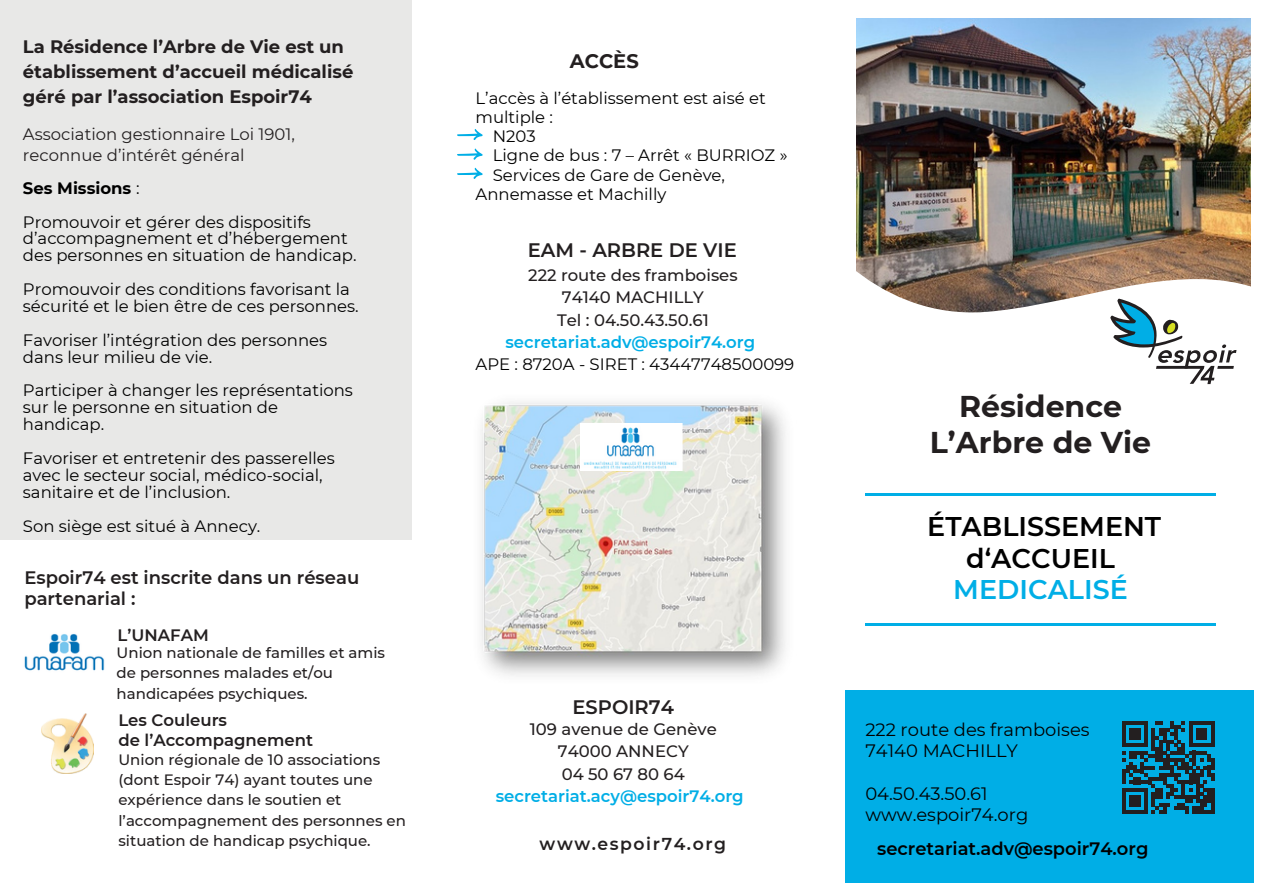
<style>
.page{position:relative;width:1263px;height:894px;background:#fff}
.page>*{position:absolute;margin:0;border:0;box-sizing:border-box;transform-origin:0 0}
.t1{font:700 30px "Montserrat";color:#231f20}
.t2{font:600 27px "Montserrat";color:#000}
.t3{font:600 27px "Montserrat";color:#00aee6}
.t4{font:600 19.5px "Montserrat";color:#231f20}
.t5{font:700 19.5px "Montserrat";color:#231f20}
.t6{font:700 18px/24.8px "Montserrat";color:#231f20}
.t7{font:600 18px/21.3px "Montserrat";color:#231f20}
.t8{font:17.85px "Montserrat";color:#000}
.t9{font:600 17.85px "Montserrat";color:#000}
.t10{font:600 17.25px "Montserrat";letter-spacing:.09em;color:#231f20}
.t11{font:16.5px/16.8px "Montserrat";color:#000}
.t12{font:500 16.5px "Montserrat";color:#231f20}
.t13{font:600 16.5px "Montserrat";color:#00aee6}
.t14{font:16.5px/20.2px "Montserrat";color:#231f20}
.t15{font:600 16.5px "Montserrat";color:#231f20}
.t16{font:700 16.5px "Montserrat";color:#000}
.t17{font:500 15px/20.2px "Montserrat";color:#231f20}
.s1{font-weight:400}
</style>
<div class="page">
<img style="left:857px;top:19px;width:393px;height:245px">
<img style="left:42px;top:713px;width:51px;height:60px">
<hr style="left:865px;top:493px;width:351px;height:3px;background:#00aee6">
<hr style="left:865px;top:623px;width:351px;height:3px;background:#00aee6">
<div style="left:845px;top:690px;width:409px;height:192px;background:#00aee6"></div>
<svg style="left:1122px;top:721px;width:93px;height:92px"></svg>
<img style="left:481px;top:402px;width:304px;height:274px">
<svg style="left:856px;top:264px;width:395px;height:120px"></svg>
<svg style="left:457px;top:129px;width:26px;height:11px"></svg>
<svg style="left:457px;top:148px;width:26px;height:12px"></svg>
<svg style="left:457px;top:168px;width:26px;height:11px"></svg>
<img style="left:580px;top:423px;width:103px;height:47px">
<img style="left:24px;top:634px;width:81px;height:37px">
<div style="left:0;top:0;width:412px;height:539px;background:#e8e8e7"></div>
<p class="t6" style="left:23px;top:34px;width:332px">La Résidence l’Arbre de Vie est un établissement d’accueil médicalisé géré par l’association Espoir74</p>
<p class="t14" style="left:23px;top:124px;width:274px">Association gestionnaire Loi 1901, reconnue d’intérêt général</p>
<p class="t16" style="left:23px;top:178px;width:118px">Ses Missions <span class="s1">:</span></p>
<p class="t11" style="left:23px;top:213px;width:335px">Promouvoir et gérer des dispositifs d’accompagnement et d’hébergement des personnes en situation de handicap.</p>
<p class="t11" style="left:23px;top:281px;width:337px">Promouvoir des conditions favorisant la sécurité et le bien être de ces personnes.</p>
<p class="t11" style="left:23px;top:331px;width:306px">Favoriser l’intégration des personnes dans leur milieu de vie.</p>
<p class="t11" style="left:23px;top:382px;width:332px">Participer à changer les représentations sur le personne en situation de handicap.</p>
<p class="t11" style="left:23px;top:449px;width:313px">Favoriser et entretenir des passerelles avec le secteur social, médico-social, sanitaire et de l’inclusion.</p>
<p class="t11" style="left:23px;top:517px;width:239px">Son siège est situé à Annecy.</p>
<p class="t7" style="left:24px;top:566px;width:336px">Espoir74 est inscrite dans un réseau partenarial :</p>
<p class="t15" style="left:118px;top:625px;width:93px">L’UNAFAM</p>
<p class="t17" style="left:117px;top:642px;width:270px">Union nationale de familles et amis de personnes malades et/ou handicapées psychiques.</p>
<p class="t15" style="left:118px;top:710px;width:110px">Les Couleurs</p>
<p class="t15" style="left:118px;top:729px;width:196px">de l’Accompagnement</p>
<p class="t17" style="left:118px;top:749px;width:289px">Union régionale de 10 associations (dont Espoir 74) ayant toutes une expérience dans le soutien et l’accompagnement des personnes en situation de handicap psychique.</p>
<p class="t5" style="left:570px;top:49px;width:71px">ACCÈS</p>
<p class="t11" style="left:475px;top:88px;width:292px;line-height:19.2px">L’accès à l’établissement est aisé et multiple :</p>
<p class="t11" style="left:493px;top:128px;width:44px">N203</p>
<p class="t11" style="left:493px;top:147px;width:296px">Ligne de bus : 7 – Arrêt « BURRIOZ »</p>
<p class="t11" style="left:475px;top:165px;width:251px;line-height:19.2px;text-indent:17px">Services de Gare de Genève,<br>Annemasse et Machilly</p>
<p class="t4" style="left:528px;top:238px;width:210px">EAM - ARBRE DE VIE</p>
<p class="t12" style="left:528px;top:264px;width:211px">222 route des framboises</p>
<p class="t12" style="left:562px;top:287px;width:143px">74140 MACHILLY</p>
<p class="t12" style="left:557px;top:309px;width:153px">Tel : 04.50.43.50.61</p>
<p class="t13" style="left:505px;top:332px;width:251px">secretariat.adv@espoir74.org</p>
<p class="t11" style="left:475px;top:356px;width:320px">APE : 8720A - SIRET : 43447748500099</p>
<p class="t4" style="left:572px;top:695px;width:103px">ESPOIR74</p>
<p class="t12" style="left:530px;top:718px;width:189px">109 avenue de Genève</p>
<p class="t12" style="left:558px;top:741px;width:132px">74000 ANNECY</p>
<p class="t12" style="left:562px;top:763px;width:125px">04 50 67 80 64</p>
<p class="t13" style="left:496px;top:786px;width:250px">secretariat.acy@espoir74.org</p>
<p class="t10" style="left:540px;top:833px;width:188px">www.espoir74.org</p>
<p class="t1" style="left:959px;top:387px;width:164px">Résidence</p>
<p class="t1" style="left:930px;top:423px;width:223px">L’Arbre de Vie</p>
<p class="t2" style="left:927px;top:510px;width:235px">ÉTABLISSEMENT</p>
<p class="t2" style="left:966px;top:541px;width:150px">d‘ACCUEIL</p>
<p class="t3" style="left:953px;top:573px;width:176px">MEDICALISÉ</p>
<p class="t8" style="left:865px;top:718px;width:226px">222 route des framboises</p>
<p class="t8" style="left:865px;top:739px;width:154px">74140 MACHILLY</p>
<p class="t8" style="left:865px;top:782px;width:124px">04.50.43.50.61</p>
<p class="t8" style="left:865px;top:803px;width:164px">www.espoir74.org</p>
<p class="t9" style="left:877px;top:837px;width:273px">secretariat.adv@espoir74.org</p>
</div>
